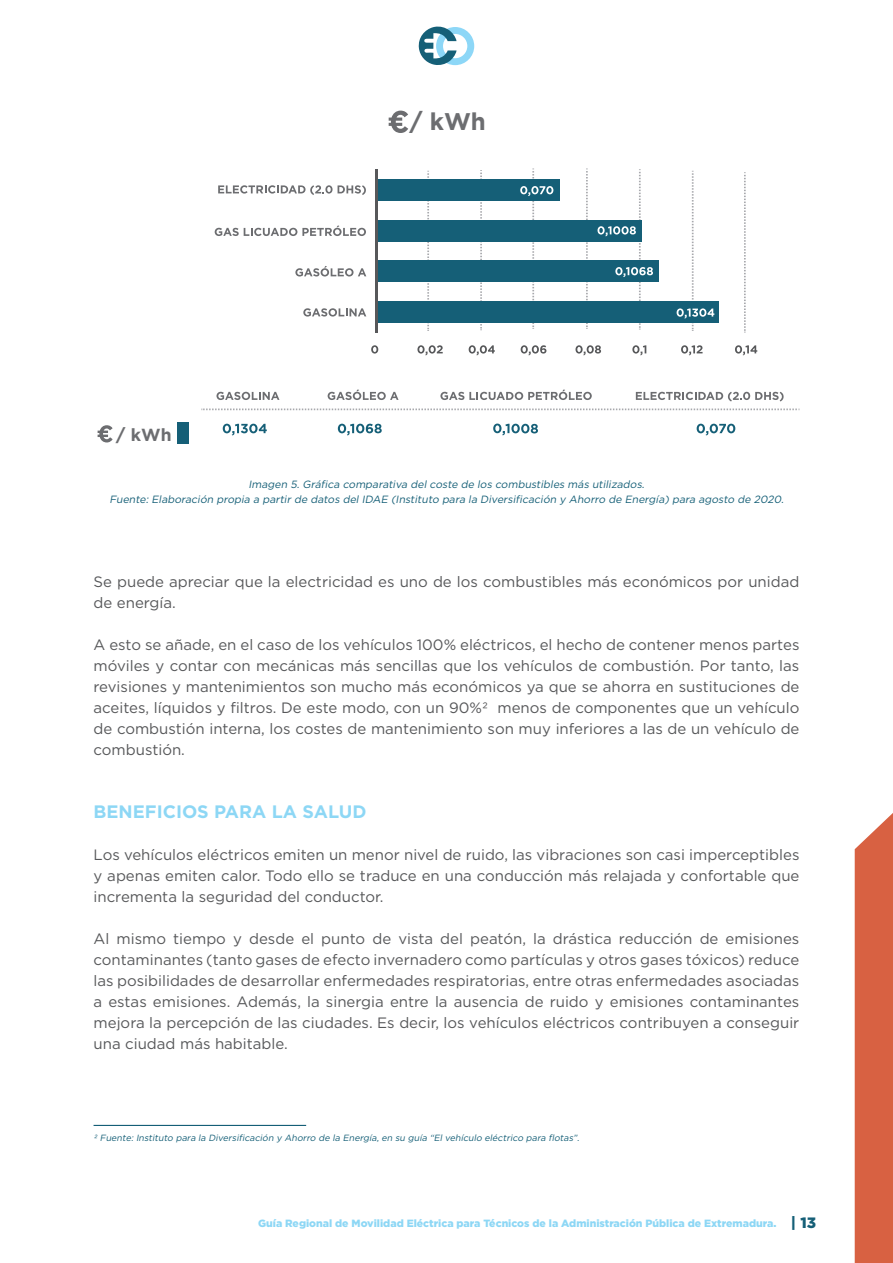
<style>
.page{position:relative;width:893px;height:1263px;background:#fff}
.page>*{position:absolute;margin:0;border:0;box-sizing:border-box;transform-origin:0 0}
.t1{font:700 24px "Gotham";color:#6c6d70}
.Estilo_de_párrafo_1{font:700 18px "Gotham";color:#8dd7f5}
.t2{font:700 17.4px "Gotham";color:#6c6d70}
.Estilo_de_párrafo_1-2{font:15px/21px "Gotham";color:#57585a;text-align:justify}
.t3{font:italic 10.5px "Gotham";color:#155f77}
.t4{font:900 10.5px "Gotham";color:#8dd7f5}
.t5{font:italic 9px "Gotham";color:#155f77}
.s1{font-size:15px;color:#155f77}
</style>
<div class="page">
<svg style="left:418px;top:26px;width:56px;height:40px"></svg>
<hr style="left:94px;top:1125px;width:212px;height:1px;background:#155f77">
<svg style="left:427px;top:171px;width:2px;height:160px"></svg>
<svg style="left:480px;top:170px;width:2px;height:160px"></svg>
<svg style="left:586px;top:168px;width:2px;height:161px"></svg>
<svg style="left:744px;top:172px;width:2px;height:161px"></svg>
<div style="left:375px;top:179px;width:185px;height:22px;background:#155f77"></div>
<div style="left:376px;top:220px;width:266px;height:22px;background:#155f77"></div>
<div style="left:376px;top:260px;width:282px;height:22px;background:#155f77"></div>
<div style="left:375px;top:301px;width:344px;height:22px;background:#155f77"></div>
<svg style="left:520px;top:168px;width:33px;height:161px"></svg>
<svg style="left:597px;top:169px;width:56px;height:161px"></svg>
<svg style="left:677px;top:171px;width:37px;height:160px"></svg>
<svg style="left:371px;top:345px;width:7px;height:9px"></svg>
<svg style="left:417px;top:345px;width:26px;height:10px"></svg>
<svg style="left:469px;top:345px;width:26px;height:10px"></svg>
<svg style="left:521px;top:345px;width:25px;height:10px"></svg>
<svg style="left:575px;top:345px;width:26px;height:10px"></svg>
<svg style="left:632px;top:345px;width:14px;height:10px"></svg>
<svg style="left:681px;top:345px;width:22px;height:10px"></svg>
<svg style="left:735px;top:345px;width:22px;height:10px"></svg>
<svg style="left:218px;top:185px;width:148px;height:10px"></svg>
<svg style="left:215px;top:225px;width:151px;height:11px"></svg>
<svg style="left:295px;top:266px;width:71px;height:10px"></svg>
<svg style="left:303px;top:308px;width:63px;height:9px"></svg>
<svg style="left:216px;top:392px;width:63px;height:8px"></svg>
<svg style="left:328px;top:389px;width:71px;height:11px"></svg>
<svg style="left:440px;top:389px;width:152px;height:11px"></svg>
<svg style="left:636px;top:392px;width:148px;height:9px"></svg>
<svg style="left:201px;top:408px;width:599px;height:2px"></svg>
<svg style="left:389px;top:111px;width:19px;height:22px"></svg>
<div style="left:177px;top:422px;width:12px;height:22px;background:#155f77"></div>
<hr style="left:375px;top:170px;width:2px;height:163px;background:#57585a">
<svg style="left:697px;top:424px;width:38px;height:11px"></svg>
<svg style="left:493px;top:424px;width:45px;height:11px"></svg>
<svg style="left:338px;top:424px;width:44px;height:11px"></svg>
<svg style="left:223px;top:424px;width:44px;height:11px"></svg>
<svg style="left:98px;top:425px;width:15px;height:17px"></svg>
<div style="left:855px;top:813px;width:38px;height:450px;background:#d86142"></div>
<p class="t2" style="left:116px;top:425px;width:57px">/ kWh</p>
<p class="t1" style="left:410px;top:108px;width:78px">/ kWh</p>
<p class="t3" style="left:248px;top:477px;width:400px">Imagen 5. Gráfica comparativa del coste de los combustibles más utilizados.</p>
<p class="t3" style="left:109px;top:492px;width:678px">Fuente: Elaboración propia a partir de datos del IDAE (Instituto para la Diversificación y Ahorro de Energía) para agosto de 2020.</p>
<p class="Estilo_de_párrafo_1-2" style="left:94px;top:571px;width:707px">Se puede apreciar que la electricidad es uno de los combustibles más económicos por unidad de energía.</p>
<p class="Estilo_de_párrafo_1-2" style="left:94px;top:634px;width:707px">A esto se añade, en el caso de los vehículos 100% eléctricos, el hecho de contener menos partes móviles y contar con mecánicas más sencillas que los vehículos de combustión. Por tanto, las revisiones y mantenimientos son mucho más económicos ya que se ahorra en sustituciones de aceites, líquidos y filtros. De este modo, con un 90%2 menos de componentes que un vehículo de combustión interna, los costes de mantenimiento son muy inferiores a las de un vehículo de combustión.</p>
<p class="Estilo_de_párrafo_1" style="left:94px;top:800px;width:274px">BENEFICIOS PARA LA SALUD</p>
<p class="Estilo_de_párrafo_1-2" style="left:94px;top:844px;width:707px">Los vehículos eléctricos emiten un menor nivel de ruido, las vibraciones son casi imperceptibles y apenas emiten calor. Todo ello se traduce en una conducción más relajada y confortable que incrementa la seguridad del conductor.</p>
<p class="Estilo_de_párrafo_1-2" style="left:94px;top:928px;width:707px">Al mismo tiempo y desde el punto de vista del peatón, la drástica reducción de emisiones contaminantes (tanto gases de efecto invernadero como partículas y otros gases tóxicos) reduce las posibilidades de desarrollar enfermedades respiratorias, entre otras enfermedades asociadas a estas emisiones. Además, la sinergia entre la ausencia de ruido y emisiones contaminantes mejora la percepción de las ciudades. Es decir, los vehículos eléctricos contribuyen a conseguir una ciudad más habitable.</p>
<p class="t5" style="left:94px;top:1132px;width:489px">2 Fuente: Instituto para la Diversificación y Ahorro de la Energía, en su guía “El vehículo eléctrico para flotas”.</p>
<p class="t4" style="left:258px;top:1216px;width:559px">Guía Regional de Movilidad Eléctrica para Técnicos de la Administración Pública de Extremadura. <span class="s1">| 13</span></p>
</div>
